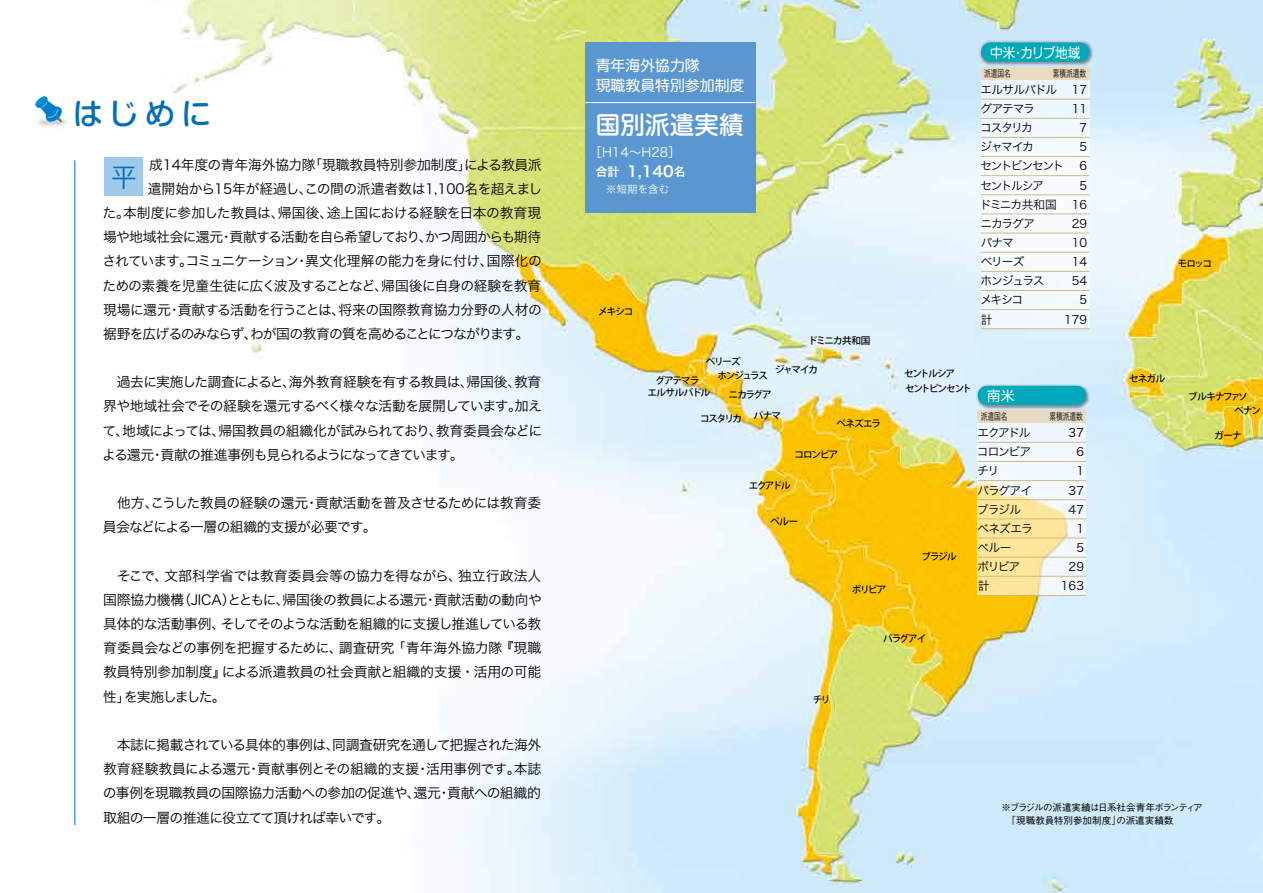
<style>
.page{position:relative;width:1263px;height:893px;background:#fff}
.page>*{position:absolute;margin:0;border:0;box-sizing:border-box;transform-origin:0 0}
.t1{font:500 29.7px "Shin M Go Pro";color:#036eb8}
.t2{font:25.5px "Hira Kaku Pro W3";color:#036eb8}
.t3{font:500 24.45px "Shin M Go Pro";letter-spacing:.01em;color:#fff}
.t4{font:14.85px/20.2px "Shin M Go Pro";color:#fff}
.t5{font:14.85px "Hira Kaku Pro W6";color:#fff}
.t6{font:13.8px/24.2px "Hira Kaku Pro W3";letter-spacing:-.04em;color:#000;text-align:justify}
.t7{font:13.8px "Hira Kaku Pro W3";letter-spacing:-.065em;color:#000}
.t8{font:13.8px "Hira Kaku Pro W3";letter-spacing:-.075em;color:#000}
.t9{font:13.8px "Hira Kaku Pro W3";letter-spacing:-.015em;color:#000}
.t10{font:13.8px "Shin M Go Pro";letter-spacing:-.015em;color:#fff;scale:.92 1}
.t11{font:13.8px "Shin M Go Pro";letter-spacing:-.015em;color:#fff}
.t12{font:12.75px "Hira Kaku Pro W3";color:#fff}
.t13{font:11.7px "Hira Kaku Pro W3";letter-spacing:-.085em;color:#000}
.t14{font:11.7px "Hira Kaku Pro W3";letter-spacing:-.115em;color:#000}
.t15{font:11.7px "Hira Kaku Pro W3";letter-spacing:-.065em;color:#000}
.t16{font:10.5px "Hira Kaku Pro W3";color:#fff}
.t17{font:500 9.6px/14px "Koz Go Pro";letter-spacing:-.11em;color:#000}
.t18{font:500 9.6px/12.8px "Gothic BBB Pro";color:#000}
.t19{font:9.6px "Hira Kaku Pro W3";color:#000;scale:.7 1}
.t20{font:500 9.6px/14.2px "Koz Go Pro";letter-spacing:-.14em;color:#000}
.t21{font:500 9.6px "Koz Go Pro";letter-spacing:-.055em;color:#000}
.t22{font:500 9.6px "Koz Go Pro";letter-spacing:-.075em;color:#000}
.s1{font-size:11.7px}
</style>
<div class="page">
<img style="left:74px;top:0;width:1189px;height:893px">
<svg style="left:978px;top:423px;width:108px;height:172px;fill:#f1f7fd"></svg>
<div style="left:981px;top:67px;width:108px;height:262px;background:#f5fafe"></div>
<div style="left:978px;top:410px;width:108px;height:13px;background:#e9dac2"></div>
<hr style="left:978px;top:442px;width:108px;height:1px;background:#d3b685">
<img style="left:975px;top:383px;width:116px;height:27px">
<div style="left:978px;top:386px;width:108px;height:19px;background:#00a9ba;border-radius:10px"></div>
<hr style="left:978px;top:461px;width:108px;height:1px;background:#d3b685">
<hr style="left:978px;top:480px;width:108px;height:1px;background:#d3b685">
<hr style="left:978px;top:499px;width:108px;height:1px;background:#d3b685">
<hr style="left:978px;top:519px;width:108px;height:1px;background:#d3b685">
<hr style="left:978px;top:538px;width:108px;height:1px;background:#d3b685">
<hr style="left:978px;top:557px;width:108px;height:1px;background:#d3b685">
<hr style="left:978px;top:576px;width:108px;height:1px;background:#d3b685">
<hr style="left:978px;top:595px;width:108px;height:1px;background:#d3b685">
<div style="left:981px;top:67px;width:108px;height:13px;background:#e9dac2"></div>
<hr style="left:981px;top:99px;width:108px;height:1px;background:#d3b685">
<img style="left:978px;top:40px;width:117px;height:27px">
<div style="left:981px;top:43px;width:108px;height:19px;background:#00a9ba;border-radius:10px"></div>
<hr style="left:981px;top:118px;width:108px;height:1px;background:#d3b685">
<hr style="left:981px;top:137px;width:108px;height:1px;background:#d3b685">
<hr style="left:981px;top:156px;width:108px;height:1px;background:#d3b685">
<hr style="left:981px;top:175px;width:108px;height:1px;background:#d3b685">
<hr style="left:981px;top:195px;width:108px;height:1px;background:#d3b685">
<hr style="left:981px;top:214px;width:108px;height:1px;background:#d3b685">
<hr style="left:981px;top:233px;width:108px;height:1px;background:#d3b685">
<hr style="left:981px;top:252px;width:108px;height:1px;background:#d3b685">
<hr style="left:981px;top:271px;width:108px;height:1px;background:#d3b685">
<hr style="left:981px;top:290px;width:108px;height:1px;background:#d3b685">
<hr style="left:981px;top:309px;width:108px;height:1px;background:#d3b685">
<hr style="left:981px;top:328px;width:108px;height:1px;background:#d3b685">
<div style="left:585px;top:43px;width:170px;height:170px;background:#5a97d1"></div>
<div style="left:105px;top:157px;width:38px;height:38px;background:#a0caec"></div>
<hr style="left:585px;top:102px;width:170px;height:1px;background:#fff">
<hr style="left:75px;top:160px;width:1px;height:665px;background:#036eb8">
<img style="left:38px;top:66px;width:82px;height:113px">
<svg style="left:35px;top:96px;width:27px;height:26px"></svg>
<h1 class="t1" style="left:73px;top:89px;width:140px">はじめに</h1>
<p class="t9" style="left:149px;top:152px;width:394px">成14年度の青年海外協力隊「現職教員特別参加制度」による教員派</p>
<p class="t6" style="left:148px;top:176px;width:396px">遣開始から15年が経過し、この間の派遣者数は1,100名を超えまし</p>
<p class="t6" style="left:103px;top:200px;width:440px">た。本制度に参加した教員は、帰国後、途上国における経験を日本の教育現</p>
<p class="t7" style="left:103px;top:225px;width:440px">場や地域社会に還元・貢献する活動を自ら希望しており、かつ周囲からも期待</p>
<p class="t6" style="left:102px;top:248px;width:441px">されています。コミュニケーション・異文化理解の能力を身に付け、国際化の</p>
<p class="t6" style="left:103px;top:272px;width:440px">ための素養を児童生徒に広く波及することなど、帰国後に自身の経験を教育</p>
<p class="t6" style="left:103px;top:296px;width:440px">現場に還元・貢献する活動を行うことは、将来の国際教育協力分野の人材の</p>
<p class="t8" style="left:103px;top:321px;width:427px">裾野を広げるのみならず、わが国の教育の質を高めることにつながります。</p>
<p class="t6" style="left:102px;top:369px;width:441px">　過去に実施した調査によると、海外教育経験を有する教員は、帰国後、教育界や地域社会でその経験を還元するべく様々な活動を展開しています。加えて、地域によっては、帰国教員の組織化が試みられており、教育委員会などによる還元・貢献の推進事例も見られるようになってきています。</p>
<p class="t6" style="left:103px;top:490px;width:440px">　他方、こうした教員の経験の還元・貢献活動を普及させるためには教育委員会などによる一層の組織的支援が必要です。</p>
<p class="t6" style="left:103px;top:562px;width:440px">　そこで、文部科学省では教育委員会等の協力を得ながら、独立行政法人国際協力機構（JICA）とともに、帰国後の教員による還元・貢献活動の動向や具体的な活動事例、そしてそのような活動を組織的に支援し推進している教育委員会などの事例を把握するために、調査研究「青年海外協力隊『現職教員特別参加制度』による派遣教員の社会貢献と組織的支援・活用の可能性」を実施しました。</p>
<p class="t6" style="left:103px;top:732px;width:440px">　本誌に掲載されている具体的事例は、同調査研究を通して把握された海外教育経験教員による還元・貢献事例とその組織的支援・活用事例です。本誌の事例を現職教員の国際協力活動への参加の促進や、還元・貢献への組織的取組の一層の推進に役立てて頂ければ幸いです。</p>
<h2 class="t2" style="left:111px;top:155px;width:27px">平</h2>
<p class="t4" style="left:596px;top:53px;width:150px">青年海外協力隊<br>現職教員特別参加制度</p>
<h3 class="t3" style="left:596px;top:104px;width:149px">国別派遣実績</h3>
<p class="t12" style="left:589px;top:141px;width:93px">［H14～H28］</p>
<p class="t5" style="left:596px;top:158px;width:91px"><span class="s1">合計</span> 1,140<span class="s1">名</span></p>
<p class="t16" style="left:596px;top:180px;width:75px">　※短期を含む</p>
<p class="t17" style="left:598px;top:305px;width:37px">メキシコ</p>
<p class="t22" style="left:808px;top:334px;width:64px">ドミニカ共和国</p>
<p class="t10" style="left:990px;top:41px;width:100px">中米・カリブ地域</p>
<p class="t19" style="left:984px;top:65px;width:40px">派遣国名</p>
<p class="t19" style="left:1053px;top:65px;width:49px">累積派遣数</p>
<p class="t15" style="left:980px;top:79px;width:78px">エルサルバドル</p>
<p class="t13" style="left:1072px;top:79px;width:17px">17</p>
<p class="t13" style="left:980px;top:98px;width:56px">グアテマラ</p>
<p class="t13" style="left:1072px;top:98px;width:17px">11</p>
<p class="t13" style="left:980px;top:117px;width:54px">コスタリカ</p>
<p class="t13" style="left:1079px;top:117px;width:9px">7</p>
<p class="t13" style="left:980px;top:136px;width:55px">ジャマイカ</p>
<p class="t13" style="left:1079px;top:136px;width:9px">5</p>
<p class="t14" style="left:980px;top:156px;width:85px">セントビンセント</p>
<p class="t13" style="left:1079px;top:156px;width:9px">6</p>
<p class="t13" style="left:980px;top:175px;width:65px">セントルシア</p>
<p class="t13" style="left:1079px;top:175px;width:9px">5</p>
<p class="t13" style="left:980px;top:194px;width:79px">ドミニカ共和国</p>
<p class="t13" style="left:1072px;top:194px;width:17px">16</p>
<p class="t13" style="left:980px;top:213px;width:56px">ニカラグア</p>
<p class="t13" style="left:1072px;top:213px;width:17px">29</p>
<p class="t13" style="left:981px;top:232px;width:35px">パナマ</p>
<p class="t13" style="left:1072px;top:232px;width:17px">10</p>
<p class="t13" style="left:981px;top:251px;width:45px">ベリーズ</p>
<p class="t13" style="left:1072px;top:251px;width:17px">14</p>
<p class="t13" style="left:981px;top:270px;width:65px">ホンジュラス</p>
<p class="t13" style="left:1072px;top:270px;width:17px">54</p>
<p class="t13" style="left:980px;top:290px;width:44px">メキシコ</p>
<p class="t13" style="left:1079px;top:290px;width:9px">5</p>
<p class="t13" style="left:981px;top:309px;width:13px">計</p>
<p class="t13" style="left:1064px;top:309px;width:25px">179</p>
<p class="t20" style="left:717px;top:355px;width:52px;text-indent:-11px">ベリーズ<br>ホンジュラス</p>
<p class="t17" style="left:775px;top:363px;width:44px">ジャマイカ</p>
<p class="t17" style="left:904px;top:366px;width:69px;line-height:15.3px">セントルシア<br>セントビンセント</p>
<p class="t17" style="left:655px;top:374px;width:45px">グアテマラ</p>
<p class="t21" style="left:647px;top:387px;width:64px">エルサルバドル</p>
<p class="t11" style="left:987px;top:384px;width:29px">南米</p>
<p class="t19" style="left:981px;top:408px;width:40px">派遣国名</p>
<p class="t19" style="left:1049px;top:408px;width:49px">累積派遣数</p>
<p class="t13" style="left:977px;top:422px;width:55px">エクアドル</p>
<p class="t13" style="left:1069px;top:422px;width:17px">37</p>
<p class="t13" style="left:977px;top:441px;width:56px">コロンビア</p>
<p class="t13" style="left:1076px;top:441px;width:9px">6</p>
<p class="t13" style="left:977px;top:461px;width:23px">チリ</p>
<p class="t13" style="left:1076px;top:461px;width:9px">1</p>
<p class="t13" style="left:977px;top:480px;width:56px">パラグアイ</p>
<p class="t13" style="left:1069px;top:480px;width:17px">37</p>
<p class="t13" style="left:977px;top:499px;width:46px">ブラジル</p>
<p class="t13" style="left:1068px;top:499px;width:17px">47</p>
<p class="t13" style="left:977px;top:518px;width:57px">ベネズエラ</p>
<p class="t13" style="left:1076px;top:518px;width:9px">1</p>
<p class="t13" style="left:977px;top:537px;width:36px">ペルー</p>
<p class="t13" style="left:1076px;top:537px;width:9px">5</p>
<p class="t13" style="left:977px;top:556px;width:44px">ボリビア</p>
<p class="t13" style="left:1069px;top:556px;width:17px">29</p>
<p class="t13" style="left:978px;top:575px;width:13px">計</p>
<p class="t13" style="left:1061px;top:575px;width:25px">163</p>
<p class="t17" style="left:754px;top:385px;width:29px;line-height:20.5px;text-indent:-25px">ニカラグアパナマ</p>
<p class="t17" style="left:700px;top:412px;width:43px">コスタリカ</p>
<p class="t17" style="left:836px;top:417px;width:46px">ベネズエラ</p>
<p class="t17" style="left:794px;top:448px;width:45px">コロンビア</p>
<p class="t17" style="left:749px;top:479px;width:43px">エクアドル</p>
<p class="t17" style="left:770px;top:515px;width:29px">ペルー</p>
<p class="t17" style="left:921px;top:550px;width:37px">ブラジル</p>
<p class="t17" style="left:852px;top:583px;width:36px">ボリビア</p>
<p class="t17" style="left:813px;top:693px;width:19px">チリ</p>
<p class="t17" style="left:883px;top:632px;width:45px">パラグアイ</p>
<p class="t17" style="left:1178px;top:257px;width:36px">モロッコ</p>
<p class="t17" style="left:1129px;top:372px;width:38px">セネガル</p>
<p class="t17" style="left:1234px;top:390px;width:28px;text-indent:-46px">ブルキナファソ<br>ベナン</p>
<p class="t17" style="left:1214px;top:429px;width:29px">ガーナ</p>
<p class="t18" style="left:1001px;top:800px;width:203px">※ブラジルの派遣実績は日系社会青年ボランティア　「現職教員特別参加制度」の派遣実績数</p>
</div>
